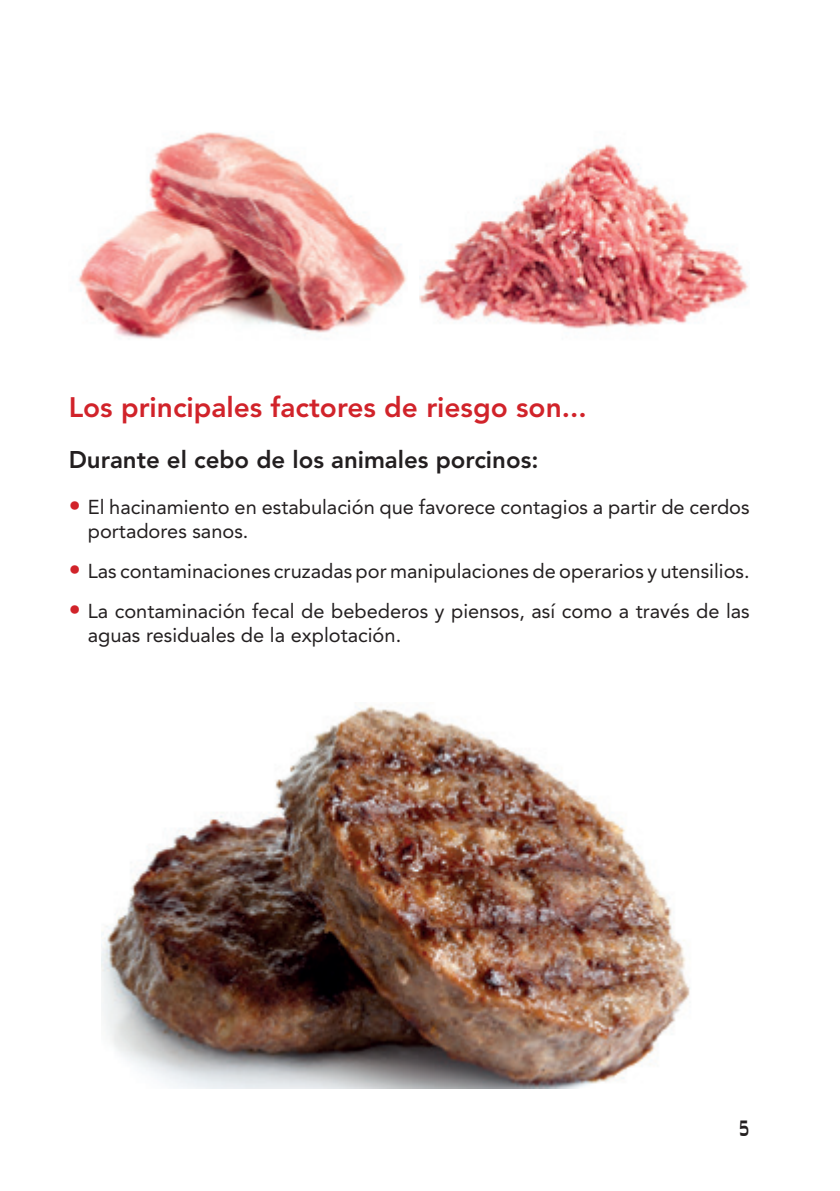
<style>
.page{position:relative;width:840px;height:1191px;background:#fff}
.page>*{position:absolute;margin:0;border:0;box-sizing:border-box;transform-origin:0 0}
.t1{font:500 30px "Bank Gothic";color:#231f20;scale:.5 1}
.t2{font:800 28px "Avenir LT Std";color:#d1232a}
.t3{font:800 24px "Avenir LT Std";color:#231f20}
.t4{font:20px/24px "Avenir LT Std";color:#231f20}
.s1{font-weight:800;font-size:24px;color:#d1232a}
</style>
<div class="page">
<img style="left:77px;top:132px;width:330px;height:207px">
<img style="left:419px;top:144px;width:329px;height:185px">
<img style="left:101px;top:705px;width:589px;height:384px">
<h2 class="t2" style="left:69px;top:390px;width:519px">Los principales factores de riesgo son...</h2>
<p class="t3" style="left:69px;top:446px;width:471px">Durante el cebo de los animales porcinos:</p>
<p class="t4" style="left:88px;top:495px;width:663px;text-indent:-19px"><span class="s1">•</span> El hacinamiento en estabulación que favorece contagios a partir de cerdos portadores sanos.</p>
<p class="t4" style="left:69px;top:559px;width:682px"><span class="s1">•</span> Las contaminaciones cruzadas por manipulaciones de operarios y utensilios.</p>
<p class="t4" style="left:88px;top:599px;width:663px;text-indent:-19px"><span class="s1">•</span> La contaminación fecal de bebederos y piensos, así como a través de las aguas residuales de la explotación.</p>
<h1 class="t1" style="left:737px;top:1104px;width:25px">5</h1>
</div>
